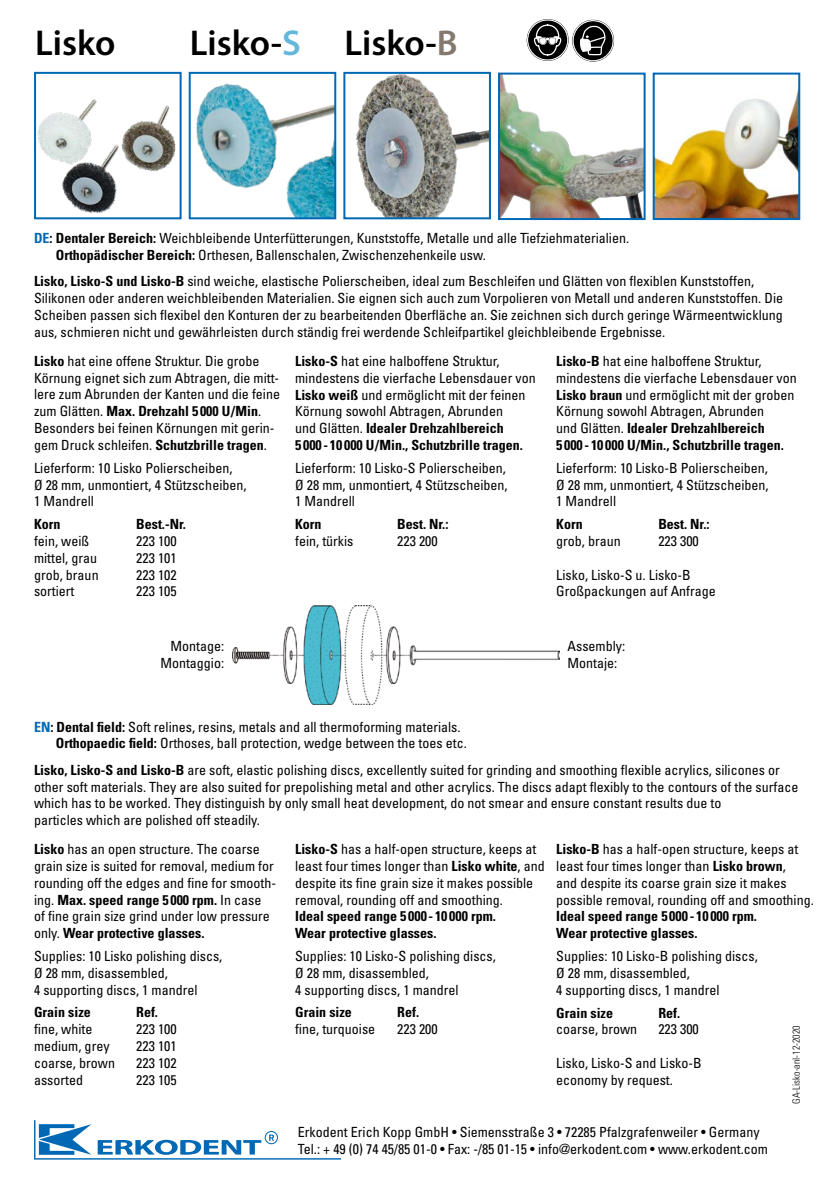
<style>
.page{position:relative;width:840px;height:1191px;background:#fff}
.page>*{position:absolute;margin:0;border:0;box-sizing:border-box;transform-origin:0 0}
.t1{font:600 36px "Myriad Pro";color:#000}
.t2{font:condensed 14px/16.8px "Univers";color:#000}
.t3{font:700 condensed 14px/16.8px "Univers";color:#000}
.t4{font:300 condensed 10px "Univers";color:#000}
.s1{color:#64b8d9}
.s2{color:#84796f}
.s3{font-weight:700;color:#0068b4}
.s4{font-weight:700}
</style>
<div class="page">
<img style="left:37px;top:99px;width:139px;height:115px">
<div style="left:34px;top:72px;width:147px;height:147px;border:2px solid #0068b4"></div>
<img style="left:196px;top:83px;width:137px;height:133px">
<div style="left:189px;top:72px;width:147px;height:147px;border:2px solid #0068b4"></div>
<img style="left:355px;top:75px;width:132px;height:141px">
<div style="left:343px;top:72px;width:147px;height:147px;border:2px solid #0068b4"></div>
<img style="left:500px;top:76px;width:142px;height:141px">
<div style="left:497px;top:73px;width:148px;height:147px;border:2px solid #0068b4"></div>
<img style="left:655px;top:98px;width:141px;height:119px">
<div style="left:652px;top:73px;width:147px;height:147px;border:2px solid #0068b4"></div>
<img style="left:232px;top:605px;width:327px;height:99px">
<svg style="left:34px;top:1120px;width:306px;height:39px"></svg>
<svg style="left:527px;top:20px;width:40px;height:40px"></svg>
<div style="left:527px;top:20px;width:41px;height:41px;border:1px solid #000;border-radius:50%"></div>
<div style="left:527px;top:20px;width:40px;height:40px;border:1px solid #fff;border-radius:50%"></div>
<svg style="left:532px;top:23px;width:29px;height:33px"></svg>
<svg style="left:572px;top:21px;width:41px;height:40px"></svg>
<div style="left:572px;top:20px;width:41px;height:41px;border:1px solid #fff;border-radius:50%"></div>
<svg style="left:579px;top:25px;width:27px;height:31px"></svg>
<h1 class="t1" style="left:35px;top:20px;width:82px">Lisko</h1>
<h1 class="t1" style="left:189px;top:20px;width:269px">Lisko-<span class="s1">S</span> Lisko-<span class="s2">B</span></h1>
<p class="t2" style="left:56px;top:230px;width:574px;text-indent:-22px"><span class="s3">DE</span><span class="s4">: Dentaler Bereich:</span> Weichbleibende Unterfütterungen, Kunststoffe, Metalle und alle Tiefziehmaterialien.<br><span class="s4">Orthopädischer Bereich:</span> Orthesen, Ballenschalen, Zwischenzehenkeile usw.</p>
<p class="t2" style="left:34px;top:273px;width:750px"><span class="s4">Lisko, Lisko-S und Lisko-B</span> sind weiche, elastische Polierscheiben, ideal zum Beschleifen und Glätten von flexiblen Kunststoffen, Silikonen oder anderen weichbleibenden Materialien. Sie eignen sich auch zum Vorpolieren von Metall und anderen Kunststoffen. Die Scheiben passen sich flexibel den Konturen der zu bearbeitenden Oberfläche an. Sie zeichnen sich durch geringe Wärmeentwicklung aus, schmieren nicht und gewährleisten durch ständig frei werdende Schleifpartikel gleichbleibende Ergebnisse.</p>
<p class="t2" style="left:34px;top:352px;width:247px"><span class="s4">Lisko</span> hat eine offene Struktur. Die grobe Körnung eignet sich zum Abtragen, die mitt&shy;lere zum Abrunden der Kanten und die feine zum Glätten. <span class="s4">Max. Drehzahl 5 000 U/Min</span>.<br>Besonders bei feinen Körnungen mit gerin&shy;gem Druck schleifen. <span class="s4">Schutzbrille tragen</span>.</p>
<p class="t2" style="left:34px;top:459px;width:214px">Lieferform: 10 Lisko Polierscheiben,<br>Ø 28 mm, unmontiert, 4 Stützscheiben,<br>1 Mandrell</p>
<p class="t3" style="left:34px;top:515px;width:28px">Korn</p>
<p class="t3" style="left:136px;top:515px;width:51px">Best.-Nr.</p>
<p class="t2" style="left:34px;top:532px;width:57px">fein, weiß</p>
<p class="t2" style="left:136px;top:532px;width:42px">223 100</p>
<p class="t2" style="left:34px;top:549px;width:64px">mittel, grau</p>
<p class="t2" style="left:136px;top:549px;width:42px">223 101</p>
<p class="t2" style="left:34px;top:566px;width:66px">grob, braun</p>
<p class="t2" style="left:136px;top:566px;width:42px">223 102</p>
<p class="t2" style="left:34px;top:582px;width:42px">sortiert</p>
<p class="t2" style="left:136px;top:582px;width:42px">223 105</p>
<p class="t2" style="left:295px;top:352px;width:242px"><span class="s4">Lisko-S</span> hat eine halboffene Struktur, mindestens die vierfache Lebensdauer von <span class="s4">Lisko weiß</span> und ermöglicht mit der feinen Körnung sowohl Abtragen, Abrunden<br>und Glätten. <span class="s4">Idealer Drehzahlbereich<br>5 000 - 10 000 U/Min., Schutzbrille tragen.</span></p>
<p class="t2" style="left:295px;top:459px;width:214px;text-align:justify">Lieferform: 10 Lisko-S Polierscheiben, Ø 28 mm, unmontiert, 4 Stützscheiben, 1 Mandrell</p>
<p class="t3" style="left:295px;top:515px;width:28px">Korn</p>
<p class="t3" style="left:397px;top:515px;width:53px">Best. Nr.:</p>
<p class="t2" style="left:295px;top:532px;width:60px">fein, türkis</p>
<p class="t2" style="left:397px;top:532px;width:42px">223 200</p>
<p class="t2" style="left:556px;top:352px;width:242px"><span class="s4">Lisko-B</span> hat eine halboffene Struktur, mindestens die vierfache Lebensdauer von <span class="s4">Lisko braun</span> und ermöglicht mit der groben Körnung sowohl Abtragen, Abrunden<br>und Glätten. <span class="s4">Idealer Drehzahlbereich<br>5 000 - 10 000 U/Min., Schutzbrille tragen.</span></p>
<p class="t2" style="left:556px;top:459px;width:214px;text-align:justify">Lieferform: 10 Lisko-B Polierscheiben, Ø 28 mm, unmontiert, 4 Stützscheiben, 1 Mandrell</p>
<p class="t3" style="left:556px;top:515px;width:28px">Korn</p>
<p class="t3" style="left:658px;top:515px;width:53px">Best. Nr.:</p>
<p class="t2" style="left:556px;top:532px;width:66px">grob, braun</p>
<p class="t2" style="left:658px;top:532px;width:42px">223 300</p>
<p class="t2" style="left:556px;top:566px;width:161px">Lisko, Lisko-S u. Lisko-B<br>Großpackungen auf Anfrage</p>
<p class="t2" style="left:160px;top:637px;width:65px;text-align:right">Montage:<br>Montaggio:</p>
<p class="t2" style="left:567px;top:637px;width:59px">Assembly:<br>Montaje:</p>
<p class="t2" style="left:56px;top:718px;width:412px;text-indent:-22px"><span class="s3">EN</span><span class="s4">: Dental field:</span> Soft relines, resins, metals and all thermoforming materials.<br><span class="s4">Orthopaedic field:</span> Orthoses, ball protection, wedge between the toes etc.</p>
<p class="t2" style="left:34px;top:761px;width:765px"><span class="s4">Lisko, Lisko-S and Lisko-B</span> are soft, elastic polishing discs, excellently suited for grinding and smoothing flexible acrylics, silicones or other soft materials. They are also suited for prepolishing metal and other acrylics. The discs adapt flexibly to the contours of the surface which has to be worked. They distinguish by only small heat development, do not smear and ensure constant results due to<br>particles which are polished off steadily.</p>
<p class="t2" style="left:34px;top:840px;width:243px"><span class="s4">Lisko</span> has an open structure. The coarse grain size is suited for removal, medium for rounding off the edges and fine for smooth&shy;ing. <span class="s4">Max. speed range 5 000 rpm.</span> In case<br>of fine grain size grind under low pressure only. <span class="s4">Wear protective glasses.</span></p>
<p class="t2" style="left:34px;top:947px;width:190px">Supplies: 10 Lisko polishing discs,<br>Ø 28 mm, disassembled,<br>4 supporting discs, 1 mandrel</p>
<p class="t3" style="left:34px;top:1003px;width:58px">Grain size</p>
<p class="t3" style="left:136px;top:1003px;width:23px">Ref.</p>
<p class="t2" style="left:34px;top:1020px;width:60px">fine, white</p>
<p class="t2" style="left:136px;top:1020px;width:42px">223 100</p>
<p class="t2" style="left:34px;top:1037px;width:77px">medium, grey</p>
<p class="t2" style="left:136px;top:1037px;width:42px">223 101</p>
<p class="t2" style="left:34px;top:1054px;width:82px">coarse, brown</p>
<p class="t2" style="left:136px;top:1054px;width:42px">223 102</p>
<p class="t2" style="left:34px;top:1071px;width:50px">assorted</p>
<p class="t2" style="left:136px;top:1071px;width:42px">223 105</p>
<p class="t2" style="left:295px;top:840px;width:251px"><span class="s4">Lisko-S</span> has a half-open structure, keeps at least four times longer than <span class="s4">Lisko white</span>, and despite its fine grain size it makes possible removal, rounding off and smoothing.</p>
<p class="t3" style="left:295px;top:907px;width:202px">Ideal speed range 5 000 - 10 000 rpm.<br>Wear protective glasses.</p>
<p class="t2" style="left:295px;top:947px;width:202px">Supplies: 10 Lisko-S polishing discs,<br>Ø 28 mm, disassembled,<br>4 supporting discs, 1 mandrel</p>
<p class="t3" style="left:295px;top:1004px;width:58px">Grain size</p>
<p class="t3" style="left:397px;top:1004px;width:23px">Ref.</p>
<p class="t2" style="left:295px;top:1020px;width:82px">fine, turquoise</p>
<p class="t2" style="left:397px;top:1020px;width:42px">223 200</p>
<p class="t2" style="left:556px;top:840px;width:259px"><span class="s4">Lisko-B</span> has a half-open structure, keeps at least four times longer than <span class="s4">Lisko brown</span>,<br>and despite its coarse grain size it makes possible removal, rounding off and smoothing.</p>
<p class="t3" style="left:556px;top:908px;width:202px">Ideal speed range 5 000 - 10 000 rpm.<br>Wear protective glasses.</p>
<p class="t2" style="left:556px;top:947px;width:203px">Supplies: 10 Lisko-B polishing discs,<br>Ø 28 mm, disassembled,<br>4 supporting discs, 1 mandrel</p>
<p class="t3" style="left:556px;top:1004px;width:58px">Grain size</p>
<p class="t3" style="left:658px;top:1004px;width:23px">Ref.</p>
<p class="t2" style="left:556px;top:1020px;width:82px">coarse, brown</p>
<p class="t2" style="left:658px;top:1020px;width:42px">223 300</p>
<p class="t2" style="left:556px;top:1054px;width:147px">Lisko, Lisko-S and Lisko-B economy by request.</p>
<p class="t4" style="left:789px;top:1103px;width:80px;rotate:-90deg">GA-Lisko-anl-12-2020</p>
<p class="t2" style="left:298px;top:1123px;width:471px">Erkodent Erich Kopp GmbH • Siemensstraße 3 • 72285 Pfalzgrafenweiler • Germany<br>Tel.: + 49 (0) 74 45/85 01-0 • Fax: -/85 01-15 • info@erkodent.com • www.erkodent.com</p>
</div>
